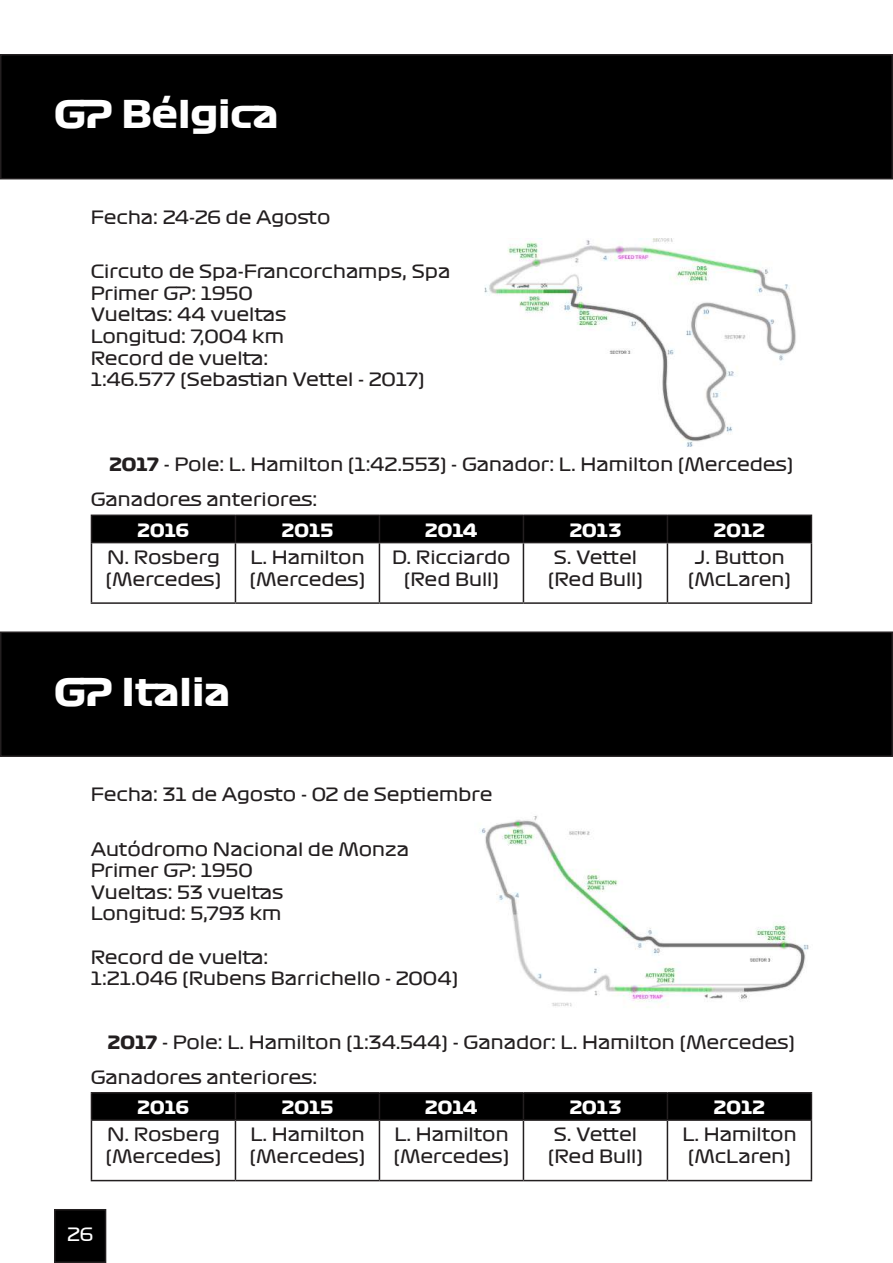
<style>
.page{position:relative;width:893px;height:1263px;background:#fff}
.page>*{position:absolute;margin:0;border:0;box-sizing:border-box;transform-origin:0 0}
.t1{font:37.5px "Formula 1 Display Bold";color:#fff}
.t2{font:18px/21.6px "Formula 1 Display Regular";color:#231f20}
.t3{font:18px "Formula 1 Display Bold";letter-spacing:-.01em;color:#fff}
.t4{font:18px "Formula 1 Display Regular";color:#fff}
.s1{font-family:"Formula 1 Display Bold"}
</style>
<div class="page">
<div style="left:1px;top:55px;width:891px;height:124px;background:#000"></div>
<div style="left:0;top:54px;width:893px;height:125px;border:2px solid #231f20"></div>
<img style="left:484px;top:239px;width:312px;height:208px">
<div style="left:55px;top:1210px;width:51px;height:52px;background:#000"></div>
<div style="left:54px;top:1209px;width:52px;height:54px;border:2px solid #231f20"></div>
<hr style="left:91px;top:514px;width:144px;height:2px;background:#231f20">
<hr style="left:235px;top:514px;width:144px;height:2px;background:#231f20">
<hr style="left:379px;top:514px;width:144px;height:2px;background:#231f20">
<hr style="left:523px;top:514px;width:144px;height:2px;background:#231f20">
<hr style="left:667px;top:514px;width:145px;height:2px;background:#231f20">
<div style="left:91px;top:515px;width:721px;height:27px;background:#000"></div>
<hr style="left:91px;top:542px;width:144px;height:1px;background:#231f20">
<hr style="left:91px;top:543px;width:1px;height:59px;background:#231f20">
<hr style="left:235px;top:542px;width:144px;height:1px;background:#231f20">
<hr style="left:235px;top:543px;width:1px;height:59px;background:#231f20">
<hr style="left:379px;top:542px;width:144px;height:1px;background:#231f20">
<hr style="left:379px;top:543px;width:1px;height:59px;background:#231f20">
<hr style="left:523px;top:542px;width:144px;height:1px;background:#231f20">
<hr style="left:523px;top:543px;width:1px;height:59px;background:#231f20">
<hr style="left:667px;top:542px;width:145px;height:1px;background:#231f20">
<hr style="left:667px;top:543px;width:1px;height:59px;background:#231f20">
<hr style="left:811px;top:543px;width:1px;height:59px;background:#231f20">
<hr style="left:91px;top:602px;width:144px;height:2px;background:#231f20">
<hr style="left:235px;top:602px;width:144px;height:2px;background:#231f20">
<hr style="left:379px;top:602px;width:144px;height:2px;background:#231f20">
<hr style="left:523px;top:602px;width:144px;height:2px;background:#231f20">
<hr style="left:667px;top:602px;width:145px;height:2px;background:#231f20">
<div style="left:1px;top:632px;width:891px;height:124px;background:#000"></div>
<div style="left:0;top:631px;width:893px;height:126px;border:2px solid #231f20"></div>
<img style="left:479px;top:816px;width:330px;height:191px">
<hr style="left:91px;top:1092px;width:144px;height:1px;background:#231f20">
<hr style="left:235px;top:1092px;width:144px;height:1px;background:#231f20">
<hr style="left:379px;top:1092px;width:144px;height:1px;background:#231f20">
<hr style="left:523px;top:1092px;width:144px;height:1px;background:#231f20">
<hr style="left:667px;top:1092px;width:145px;height:1px;background:#231f20">
<div style="left:91px;top:1093px;width:721px;height:26px;background:#000"></div>
<hr style="left:91px;top:1119px;width:144px;height:2px;background:#231f20">
<hr style="left:91px;top:1121px;width:1px;height:59px;background:#231f20">
<hr style="left:235px;top:1119px;width:144px;height:2px;background:#231f20">
<hr style="left:235px;top:1121px;width:1px;height:59px;background:#231f20">
<hr style="left:379px;top:1119px;width:144px;height:2px;background:#231f20">
<hr style="left:379px;top:1121px;width:1px;height:59px;background:#231f20">
<hr style="left:523px;top:1119px;width:144px;height:2px;background:#231f20">
<hr style="left:523px;top:1121px;width:1px;height:59px;background:#231f20">
<hr style="left:667px;top:1119px;width:145px;height:2px;background:#231f20">
<hr style="left:667px;top:1121px;width:1px;height:59px;background:#231f20">
<hr style="left:811px;top:1121px;width:1px;height:59px;background:#231f20">
<hr style="left:91px;top:1180px;width:144px;height:1px;background:#231f20">
<hr style="left:235px;top:1180px;width:144px;height:1px;background:#231f20">
<hr style="left:379px;top:1180px;width:144px;height:1px;background:#231f20">
<hr style="left:523px;top:1180px;width:144px;height:1px;background:#231f20">
<hr style="left:667px;top:1180px;width:145px;height:1px;background:#231f20">
<h1 class="t1" style="left:54px;top:90px;width:226px">GP Bélgica</h1>
<p class="t2" style="left:91px;top:205px;width:241px">Fecha: 24-26 de Agosto</p>
<p class="t2" style="left:91px;top:260px;width:361px">Circuto de Spa-Francorchamps, Spa<br>Primer GP: 1950<br>Vueltas: 44 vueltas<br>Longitud: 7,004 km<br>Record de vuelta:<br>1:46.577 (Sebastian Vettel - 2017)</p>
<p class="t2" style="left:109px;top:453px;width:686px"><span class="s1">2017</span> - Pole: L. Hamilton (1:42.553) - Ganador: L. Hamilton (Mercedes)</p>
<p class="t2" style="left:91px;top:488px;width:228px">Ganadores anteriores:</p>
<p class="t3" style="left:138px;top:518px;width:53px">2016</p>
<p class="t3" style="left:282px;top:518px;width:53px">2015</p>
<p class="t3" style="left:425px;top:518px;width:54px">2014</p>
<p class="t3" style="left:570px;top:518px;width:53px">2013</p>
<p class="t3" style="left:714px;top:518px;width:53px">2012</p>
<p class="t2" style="left:106px;top:546px;width:117px">N. Rosberg (Mercedes)</p>
<p class="t2" style="left:250px;top:546px;width:117px">L. Hamilton (Mercedes)</p>
<p class="t2" style="left:392px;top:546px;width:120px;text-align:center">D. Ricciardo (Red Bull)</p>
<p class="t2" style="left:548px;top:546px;width:97px;text-align:center">S. Vettel (Red Bull)</p>
<p class="t2" style="left:688px;top:546px;width:105px;text-align:center">J. Button (McLaren)</p>
<h1 class="t1" style="left:54px;top:668px;width:178px">GP Italia</h1>
<p class="t2" style="left:91px;top:783px;width:403px">Fecha: 31 de Agosto - 02 de Septiembre</p>
<p class="t2" style="left:91px;top:837px;width:320px">Autódromo Nacional de Monza<br>Primer GP: 1950<br>Vueltas: 53 vueltas<br>Longitud: 5,793 km</p>
<p class="t2" style="left:91px;top:945px;width:369px">Record de vuelta:<br>1:21.046 (Rubens Barrichello - 2004)</p>
<p class="t2" style="left:108px;top:1031px;width:689px"><span class="s1">2017</span> - Pole: L. Hamilton (1:34.544) - Ganador: L. Hamilton (Mercedes)</p>
<p class="t2" style="left:91px;top:1066px;width:228px">Ganadores anteriores:</p>
<p class="t3" style="left:138px;top:1096px;width:53px">2016</p>
<p class="t3" style="left:282px;top:1096px;width:53px">2015</p>
<p class="t3" style="left:425px;top:1096px;width:54px">2014</p>
<p class="t3" style="left:570px;top:1096px;width:53px">2013</p>
<p class="t3" style="left:714px;top:1096px;width:53px">2012</p>
<p class="t2" style="left:106px;top:1123px;width:117px">N. Rosberg (Mercedes)</p>
<p class="t2" style="left:250px;top:1123px;width:117px">L. Hamilton (Mercedes)</p>
<p class="t2" style="left:394px;top:1123px;width:117px">L. Hamilton (Mercedes)</p>
<p class="t2" style="left:548px;top:1123px;width:97px;text-align:center">S. Vettel (Red Bull)</p>
<p class="t2" style="left:682px;top:1123px;width:116px;text-align:center">L. Hamilton (McLaren)</p>
<p class="t4" style="left:67px;top:1223px;width:27px">26</p>
</div>
